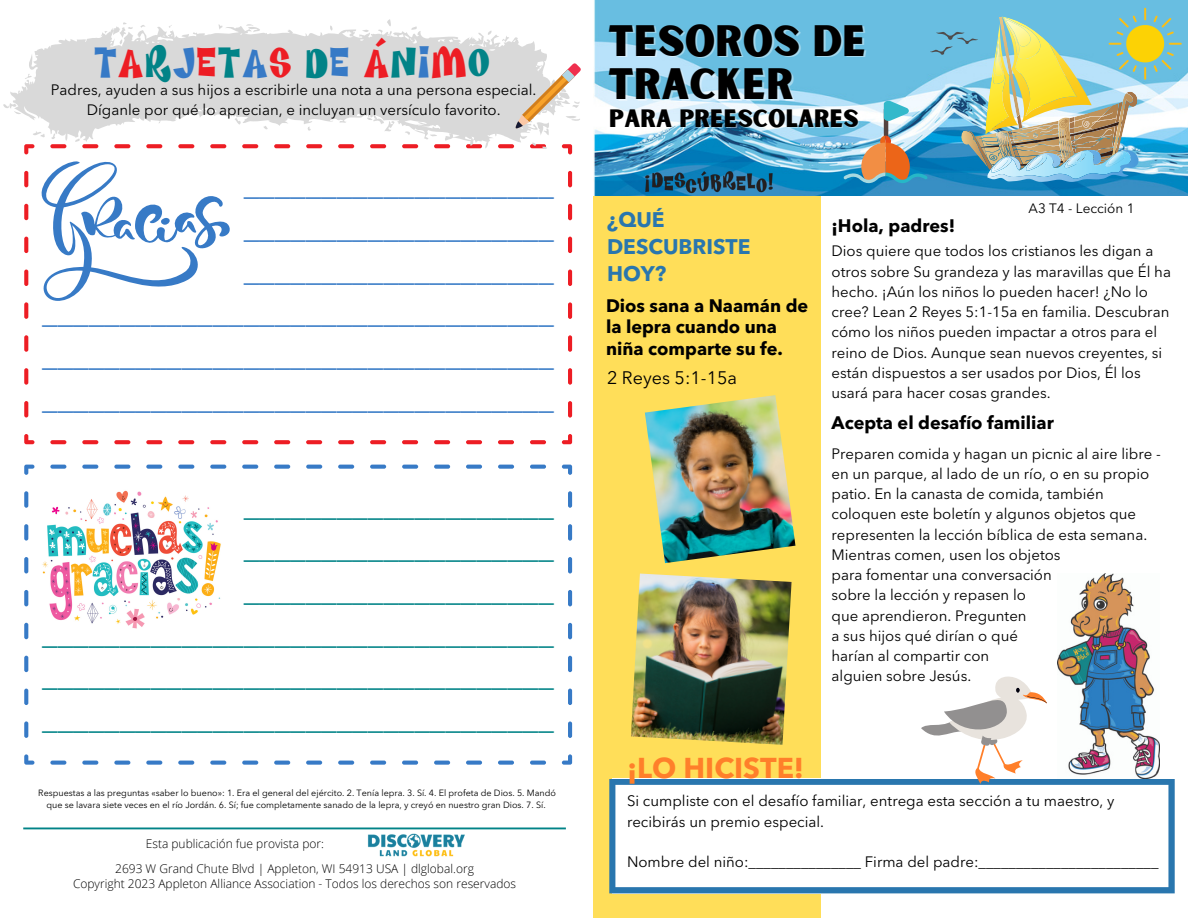
<style>
.page{position:relative;width:1188px;height:918px;background:#fff}
.page>*{position:absolute;margin:0;border:0;box-sizing:border-box;transform-origin:0 0}
.t1{font:42px/43.8px "Sunborn Sans One";color:#000}
.t2{font:42px "Funkhouse";color:#377ac6}
.t3{font:31.05px/42.6px "Avenir Next LT Pro";color:#377ac6;text-align:right}
.t4{font:31.05px/42.6px "Avenir Next LT Pro";color:#018387;text-align:right}
.t5{font:700 28.5px "Avenir Next LT Pro";color:#ff7f2a}
.t6{font:24px "Sunborn Sans One";color:#000}
.t7{font:700 21px/27px "Avenir Next LT Pro";color:#2976ae}
.t8{font:700 18px/21.6px "Avenir Next LT Pro";color:#000}
.t9{font:18px "Avenir Next LT Pro";color:#000}
.t10{font:15px/20.2px "Avenir Next LT Pro";color:#000}
.t11{font:13.5px "Avenir Next LT Pro";color:#000}
.t12{font:300 12px/24.8px "Open Sans";color:#000}
.t13{font:9px/12px "Avenir Next LT Pro";color:#000;text-align:center}
.s1{color:#ed1d24}
.s2{color:#018387}
</style>
<div class="page">
<div style="left:593px;top:1px;width:228px;height:917px;background:#ffde59"></div>
<img style="left:593px;top:0;width:595px;height:196px">
<svg style="left:609px;top:779px;width:566px;height:114px"></svg>
<img style="left:843px;top:8px;width:339px;height:175px">
<img style="left:1058px;top:574px;width:101px;height:204px">
<img style="left:645px;top:170px;width:128px;height:24px">
<img style="left:356px;top:827px;width:121px;height:30px">
<svg style="left:23px;top:828px;width:543px;height:1px"></svg>
<svg style="left:921px;top:676px;width:126px;height:108px"></svg>
<svg style="left:24px;top:150px;width:548px;height:294px"></svg>
<svg style="left:24px;top:465px;width:548px;height:300px"></svg>
<svg style="left:3px;top:19px;width:570px;height:131px;fill:#d9d9d9"></svg>
<svg style="left:514px;top:62px;width:67px;height:68px"></svg>
<svg style="left:37px;top:157px;width:194px;height:145px"></svg>
<img style="left:30px;top:470px;width:201px;height:176px">
<img style="left:631px;top:574px;width:161px;height:171px">
<img style="left:645px;top:395px;width:150px;height:168px">
<h1 class="t2" style="left:93px;top:32px;width:399px">T<span class="s1">A</span><span class="s2">R</span>J<span class="s1">E</span><span class="s2">T</span>A<span class="s1">S</span> <span class="s2">D</span>E <span class="s1">Á</span><span class="s2">N</span>I<span class="s1">M</span><span class="s2">O</span></h1>
<p class="t10" style="left:51px;top:81px;width:487px;text-align:center">Padres, ayuden a sus hijos a escribirle una nota a una persona especial.<br>Díganle por qué lo aprecian, e incluyan un versículo favorito.</p>
<h2 class="t3" style="left:42px;top:166px;width:513px">____________________ ____________________ ____________________ _________________________________ _________________________________ _________________________________</h2>
<h2 class="t4" style="left:42px;top:487px;width:513px">____________________ ____________________ ____________________ _________________________________ _________________________________ _________________________________</h2>
<p class="t13" style="left:38px;top:788px;width:519px">Respuestas a las preguntas «saber lo bueno»: 1. Era el general del ejército. 2. Tenía lepra. 3. Sí. 4. El profeta de Dios. 5. Mandó que se lavara siete veces en el río Jordán. 6. Sí; fue completamente sanado de la lepra, y creyó en nuestro gran Dios. 7. Sí.</p>
<p class="t12" style="left:115px;top:831px;width:360px;text-indent:31px">Esta publicación fue provista por:<br>2693 W Grand Chute Blvd | Appleton, WI 54913 USA | dlglobal.org</p>
<p class="t12" style="left:73px;top:871px;width:445px">Copyright 2023 Appleton Alliance Association - Todos los derechos son reservados</p>
<h1 class="t1" style="left:608px;top:21px;width:260px">TESOROS DE<br>TRACKER</h1>
<h3 class="t6" style="left:609px;top:103px;width:251px">PARA PREESCOLARES</h3>
<h3 class="t7" style="left:607px;top:208px;width:145px">¿QUÉ<br>DESCUBRISTE<br>HOY?</h3>
<p class="t8" style="left:606px;top:296px;width:204px">Dios sana a Naamán de la lepra cuando una niña comparte su fe.</p>
<p class="t9" style="left:607px;top:371px;width:132px">2 Reyes 5:1-15a</p>
<p class="t11" style="left:1029px;top:203px;width:108px">A3 T4 - Lección 1</p>
<p class="t8" style="left:832px;top:217px;width:125px">¡Hola, padres!</p>
<p class="t10" style="left:832px;top:242px;width:341px">Dios quiere que todos los cristianos les digan a otros sobre Su grandeza y las maravillas que Él ha hecho. ¡Aún los niños lo pueden hacer! ¿No lo cree? Lean 2 Reyes 5:1-15a en familia. Descubran cómo los niños pueden impactar a otros para el reino de Dios. Aunque sean nuevos creyentes, si están dispuestos a ser usados por Dios, Él los usará para hacer cosas grandes.</p>
<p class="t8" style="left:832px;top:413px;width:224px">Acepta el desafío familiar</p>
<p class="t10" style="left:832px;top:445px;width:331px">Preparen comida y hagan un picnic al aire libre - en un parque, al lado de un río, o en su propio patio. En la canasta de comida, también coloquen este boletín y algunos objetos que representen la lección bíblica de esta semana.<br>Mientras comen, usen los objetos<br>para fomentar una conversación<br>sobre la lección y repasen lo<br>que aprendieron. Pregunten<br>a sus hijos qué dirían o qué<br>harían al compartir con<br>alguien sobre Jesús.</p>
<h3 class="t5" style="left:627px;top:756px;width:179px">¡LO HICISTE!</h3>
<p class="t10" style="left:627px;top:792px;width:489px">Si cumpliste con el desafío familiar, entrega esta sección a tu maestro, y recibirás un premio especial.</p>
<p class="t10" style="left:627px;top:853px;width:533px">Nombre del niño:_______________ Firma del padre:________________________</p>
</div>
